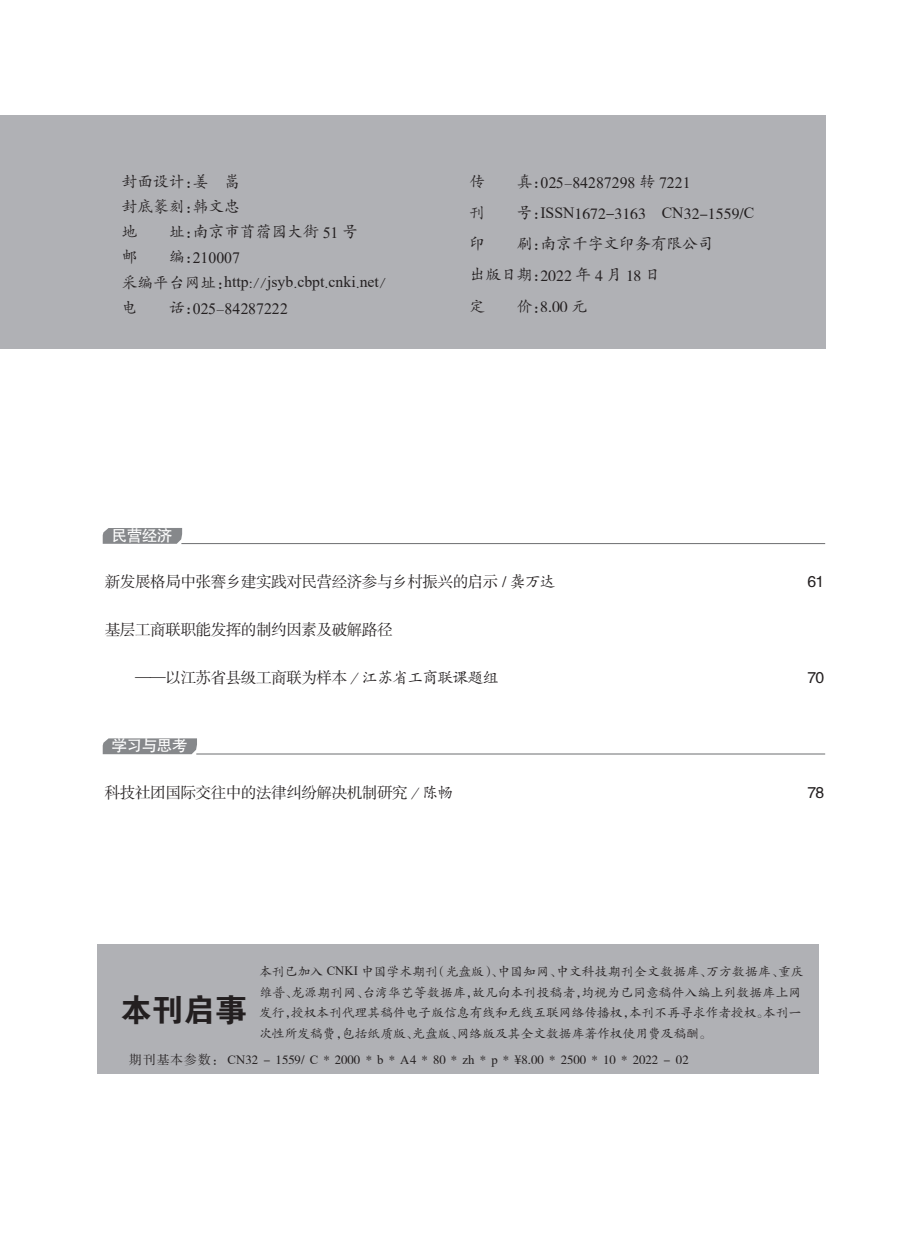
<style>
.page{position:relative;width:906px;height:1238px;background:#fff}
.page>*{position:absolute;margin:0;border:0;box-sizing:border-box;transform-origin:0 0}
.t1{font:31.65px "FZDHTK GBK1 0";color:#231f20}
.t2{font:15.75px "FZSSK GBK1 0";letter-spacing:-.04em;color:#231f20}
.t3{font:15.75px "Times New Roman";color:#231f20}
.t4{font:15.75px "FZKTK GBK1 0";color:#231f20}
.t5{font:15.75px "FZFGJW GB1 0";letter-spacing:.01em;color:#231f20}
.t6{font:15.75px "FZHTK GBK1 0";letter-spacing:-.04em;color:#fff}
.t7{font:15.75px "FZHTK GBK1 0";color:#231f20}
.t8{font:12.75px/20.7px "FZKTK GBK1 0";color:#231f20}
.t9{font:12.75px "FZFGJW GB1 0";color:#231f20}
.s1{font-family:"Times New Roman"}
.s2{font-family:"FZKTK GBK1 0"}
.s3{font-size:18.9px}
.s4{font-family:"FZFGJW GB1 0"}
.s5{font-family:"FZSSK GBK1 0"}
</style>
<div class="page">
<div style="left:0;top:115px;width:825px;height:234px;background:#b0b1b5"></div>
<div style="left:97px;top:944px;width:721px;height:129px;background:#b0b1b5"></div>
<svg style="left:103px;top:528px;width:79px;height:16px"></svg>
<hr style="left:181px;top:543px;width:644px;height:1px;background:#6c6d70">
<svg style="left:103px;top:738px;width:94px;height:16px;background:#8b8d8f"></svg>
<hr style="left:196px;top:753px;width:629px;height:1px;background:#6c6d70">
<p class="t4" style="left:122px;top:173px;width:120px">封面设计：姜 嵩</p>
<p class="t4" style="left:122px;top:198px;width:120px">封底篆刻：韩文忠</p>
<p class="t4" style="left:122px;top:223px;width:17px">地</p>
<p class="t4" style="left:169px;top:223px;width:190px">址：南京市苜蓿园大街 <span class="s1">51</span> 号</p>
<p class="t4" style="left:122px;top:249px;width:17px">邮</p>
<p class="t3" style="left:169px;top:247px;width:72px"><span class="s2">编：</span>210007</p>
<p class="t3" style="left:122px;top:271px;width:266px"><span class="s2">采编平台网址：</span>http<span class="s2">://</span>jsyb<span class="s2">.</span>cbpt<span class="s2">.</span>cnki<span class="s2">.</span>net<span class="s2">/</span></p>
<p class="t4" style="left:122px;top:299px;width:17px">电</p>
<p class="t3" style="left:169px;top:297px;width:120px"><span class="s2">话：</span>025—84287222</p>
<p class="t4" style="left:469px;top:173px;width:17px">传</p>
<p class="t3" style="left:517px;top:171px;width:175px"><span class="s2">真：</span>025—84287298 <span class="s2">转</span> 7221</p>
<p class="t4" style="left:469px;top:204px;width:17px">刊</p>
<p class="t5" style="left:517px;top:204px;width:239px"><span class="s2">号：</span><span class="s1">ISSN</span>1672<span class="s3">—</span>3163 <span class="s1">CN</span>32-1559/<span class="s1">C</span></p>
<p class="t4" style="left:469px;top:235px;width:17px">印</p>
<p class="t4" style="left:517px;top:235px;width:198px">刷：南京千字文印务有限公司</p>
<p class="t4" style="left:469px;top:267px;width:192px">出版日期：<span class="s4">2022</span> 年 <span class="s4">4</span> 月 <span class="s4">18</span> 日</p>
<p class="t4" style="left:469px;top:298px;width:17px">定</p>
<p class="t5" style="left:517px;top:298px;width:72px"><span class="s2">价：</span>8.00 <span class="s2">元</span></p>
<p class="t6" style="left:112px;top:527px;width:63px">民营经济</p>
<p class="t2" style="left:105px;top:573px;width:452px">新发展格局中张謇乡建实践对民营经济参与乡村振兴的启示 / <span class="s2">龚万达</span></p>
<p class="t7" style="left:807px;top:573px;width:18px">61</p>
<p class="t2" style="left:105px;top:621px;width:289px">基层工商联职能发挥的制约因素及破解路径</p>
<p class="t2" style="left:135px;top:669px;width:365px">——以江苏省县级工商联为样本<span class="s2">／江苏省工商联课题组</span></p>
<p class="t7" style="left:807px;top:669px;width:18px">70</p>
<p class="t6" style="left:111px;top:737px;width:78px">学习与思考</p>
<p class="t2" style="left:105px;top:784px;width:350px">科技社团国际交往中的法律纠纷解决机制研究<span class="s2">／陈畅</span></p>
<p class="t7" style="left:807px;top:783px;width:18px">78</p>
<p class="t8" style="left:259px;top:961px;width:546px">本刊已加入 <span class="s1">CNKI</span> 中国学术期刊（光盘版）、中国知网、中文科技期刊全文数据库、万方数据库、重庆维普、龙源期刊网、台湾华艺等数据库，故凡向本刊投稿者，均视为已同意稿件入编上列数据库上网发行，授权本刊代理其稿件电子版信息有线和无线互联网络传播权，本刊不再寻求作者授权。本刊一次性所发稿费，包括纸质版、光盘版、网络版及其全文数据库著作权使用费及稿酬。</p>
<p class="t9" style="left:129px;top:1052px;width:561px"><span class="s5">期刊基本参数：</span> <span class="s1">CN</span>32 - 1559/ <span class="s1">C</span> * 2000 * <span class="s1">b</span> * <span class="s1">A</span>4 * 80 * <span class="s1">zh</span> * <span class="s1">p</span> * <span class="s1">¥</span>8.00 * 2500 * 10 * 2022 - 02</p>
<p class="t1" style="left:120px;top:992px;width:128px">本刊启事</p>
</div>
